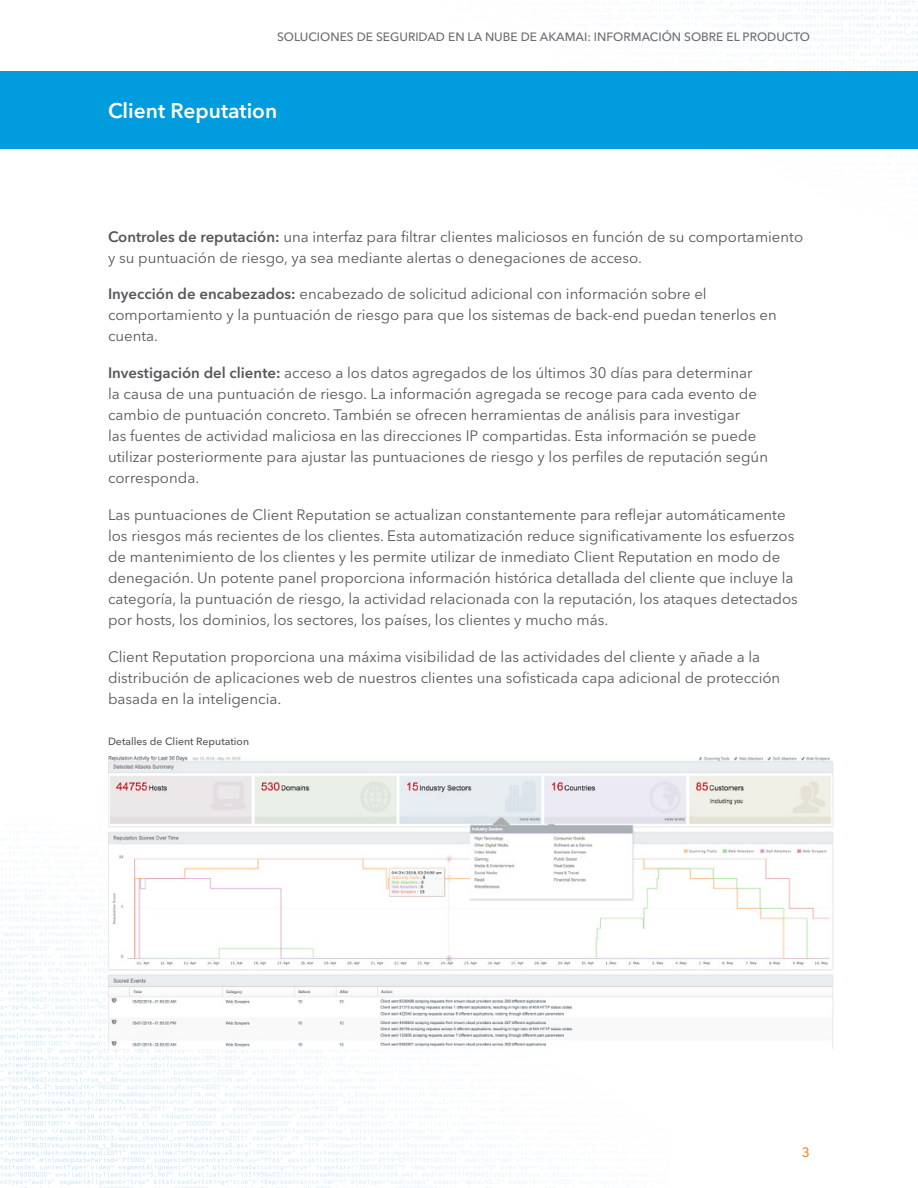
<style>
.page{position:relative;width:918px;height:1188px;background:#fff}
.page>*{position:absolute;margin:0;border:0;box-sizing:border-box;transform-origin:0 0}
.t1{font:600 21px "Avenir Next LT Pro";color:#fff}
.t2{font:15px/21px "Avenir Next LT Pro";color:#57585a}
.t3{font:500 13.5px "Avenir Next LT Pro";color:#ee882f}
.t4{font:500 12px "Avenir Next LT Pro";color:#6c6d70}
.t5{font:500 10.5px "Avenir Next LT Pro";color:#57585a}
.s1{font-weight:600}
</style>
<div class="page">
<img style="left:0;top:0;width:918px;height:1188px">
<div style="left:0;top:71px;width:918px;height:78px;background:#009cde"></div>
<svg style="left:63px;top:806px;width:20px;height:33px"></svg>
<img style="left:108px;top:752px;width:727px;height:296px">
<p class="t4" style="left:277px;top:30px;width:534px">SOLUCIONES DE SEGURIDAD EN LA NUBE DE AKAMAI: INFORMACIÓN SOBRE EL PRODUCTO</p>
<h1 class="t1" style="left:108px;top:98px;width:171px">Client Reputation</h1>
<p class="t2" style="left:108px;top:226px;width:697px"><span class="s1">Controles de reputación:</span> una interfaz para filtrar clientes maliciosos en función de su comportamiento y su puntuación de riesgo, ya sea mediante alertas o denegaciones de acceso.</p>
<p class="t2" style="left:108px;top:284px;width:670px"><span class="s1">Inyección de encabezados:</span> encabezado de solicitud adicional con información sobre el comportamiento y la puntuación de riesgo para que los sistemas de back-end puedan tenerlos en cuenta.</p>
<p class="t2" style="left:108px;top:362px;width:662px"><span class="s1">Investigación del cliente:</span> acceso a los datos agregados de los últimos 30 días para determinar la causa de una puntuación de riesgo. La información agregada se recoge para cada evento de cambio de puntuación concreto. También se ofrecen herramientas de análisis para investigar<br>las fuentes de actividad maliciosa en las direcciones IP compartidas. Esta información se puede utilizar posteriormente para ajustar las puntuaciones de riesgo y los perfiles de reputación según corresponda.</p>
<p class="t2" style="left:108px;top:504px;width:691px">Las puntuaciones de Client Reputation se actualizan constantemente para reflejar automáticamente los riesgos más recientes de los clientes. Esta automatización reduce significativamente los esfuerzos de mantenimiento de los clientes y les permite utilizar de inmediato Client Reputation en modo de denegación. Un potente panel proporciona información histórica detallada del cliente que incluye la categoría, la puntuación de riesgo, la actividad relacionada con la reputación, los ataques detectados por hosts, los dominios, los sectores, los países, los clientes y mucho más.</p>
<p class="t2" style="left:108px;top:646px;width:674px">Client Reputation proporciona una máxima visibilidad de las actividades del cliente y añade a la distribución de aplicaciones web de nuestros clientes una sofisticada capa adicional de protección basada en la inteligencia.</p>
<p class="t5" style="left:108px;top:735px;width:143px">Detalles de Client Reputation</p>
<p class="t3" style="left:802px;top:1144px;width:10px">3</p>
</div>
